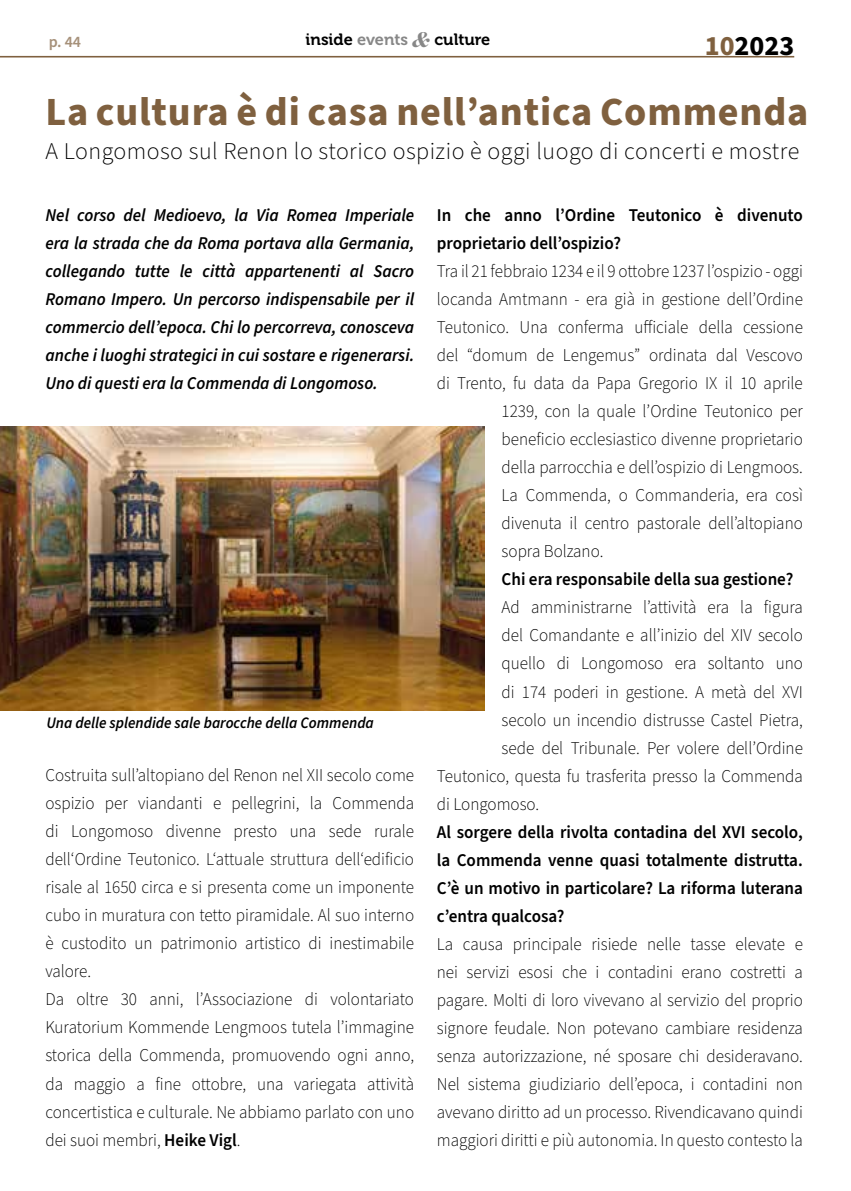
<style>
.page{position:relative;width:851px;height:1191px;background:#fff}
.page>*{position:absolute;margin:0;border:0;box-sizing:border-box;transform-origin:0 0}
.t1{font:700 40px "Source Sans Pro";letter-spacing:.02em;color:#7f603f}
.t2{font:700 28px "Source Sans Pro";color:#000}
.t3{font:300 24px "Source Sans Pro";letter-spacing:.02em;color:#000}
.t4{font:300 18px/28px "Source Sans Pro";color:#000;scale:.95 1}
.t5{font:italic 600 18px/28px "Source Sans Pro";color:#000;text-align:justify;scale:.95 1}
.t6{font:600 18px/28px "Source Sans Pro";color:#000;scale:.95 1}
.t7{font:16.4px "Museo 700";color:#000}
.t8{font:italic 600 16px "Source Sans Pro";color:#000;scale:.95 1}
.t9{font:600 16px "Source Sans Pro";color:#7f603f}
.s1{color:#878787}
.s2{font-family:"Surveyor Display";font-weight:700;font-style:italic;font-size:24.4px;color:#878787}
.s3{color:#7f603f}
.s4{font-weight:600}
</style>
<div class="page">
<hr style="left:0;top:56px;width:794px;height:1px;background:#7f603f">
<img style="left:0;top:426px;width:484px;height:284px">
<p class="t9" style="left:48px;top:31px;width:34px">p. 44</p>
<p class="t7" style="left:305px;top:30px;width:186px">inside <span class="s1">events</span> <span class="s2">&amp;</span> culture</p>
<h2 class="t2" style="left:704px;top:27px;width:91px"><span class="s3">10</span>2023</h2>
<h1 class="t1" style="left:45px;top:84px;width:764px">La cultura è di casa nell’antica Commenda</h1>
<h3 class="t3" style="left:45px;top:135px;width:755px">A Longomoso sul Renon lo storico ospizio è oggi luogo di concerti e mostre</h3>
<p class="t5" style="left:45px;top:202px;width:389px">Nel corso del Medioevo, la Via Romea Imperiale era la strada che da Roma portava alla Germania, collegando tutte le città appartenenti al Sacro Romano Impero. Un percorso indispensabile per il commercio dell’epoca. Chi lo percorreva, conosceva anche i luoghi strategici in cui sostare e rigenerarsi.<br>Uno di questi era la Commenda di Longomoso.</p>
<p class="t8" style="left:46px;top:711px;width:346px">Una delle splendide sale barocche della Commenda</p>
<p class="t4" style="left:45px;top:762px;width:389px">Costruita sull’altopiano del Renon nel XII secolo come ospizio per viandanti e pellegrini, la Commenda di Longomoso divenne presto una sede rurale dell‘Ordine Teutonico. L‘attuale struttura dell‘edificio risale al 1650 circa e si presenta come un imponente cubo in muratura con tetto piramidale. Al suo interno è custodito un patrimonio artistico di inestimabile valore.<br>Da oltre 30 anni, l’Associazione di volontariato Kuratorium Kommende Lengmoos tutela l’immagine storica della Commenda, promuovendo ogni anno, da maggio a fine ottobre, una variegata attività concertistica e culturale. Ne abbiamo parlato con uno dei suoi membri, <span class="s4">Heike Vigl</span>.</p>
<p class="t6" style="left:437px;top:202px;width:387px">In che anno l’Ordine Teutonico è divenuto proprietario dell’ospizio?</p>
<p class="t4" style="left:437px;top:258px;width:387px">Tra il 21 febbraio 1234 e il 9 ottobre 1237 l’ospizio - oggi</p>
<p class="t4" style="left:437px;top:286px;width:387px">locanda Amtmann - era già in gestione dell’Ordine</p>
<p class="t4" style="left:437px;top:314px;width:387px">Teutonico. Una conferma ufficiale della cessione</p>
<p class="t4" style="left:437px;top:342px;width:387px">del “domum de Lengemus” ordinata dal Vescovo</p>
<p class="t4" style="left:437px;top:370px;width:387px">di Trento, fu data da Papa Gregorio IX il 10 aprile</p>
<p class="t4" style="left:501px;top:398px;width:318px">1239, con la quale l’Ordine Teutonico per</p>
<p class="t4" style="left:501px;top:426px;width:318px">beneficio ecclesiastico divenne proprietario</p>
<p class="t4" style="left:501px;top:454px;width:318px">della parrocchia e dell’ospizio di Lengmoos.</p>
<p class="t4" style="left:501px;top:482px;width:318px">La Commenda, o Commanderia, era così</p>
<p class="t4" style="left:501px;top:510px;width:318px">divenuta il centro pastorale dell’altopiano</p>
<p class="t4" style="left:501px;top:538px;width:109px">sopra Bolzano.</p>
<p class="t6" style="left:501px;top:566px;width:308px">Chi era responsabile della sua gestione?</p>
<p class="t4" style="left:501px;top:594px;width:318px">Ad amministrarne l’attività era la figura</p>
<p class="t4" style="left:501px;top:622px;width:318px">del Comandante e all’inizio del XIV secolo</p>
<p class="t4" style="left:501px;top:650px;width:318px">quello di Longomoso era soltanto uno</p>
<p class="t4" style="left:501px;top:678px;width:318px">di 174 poderi in gestione. A metà del XVI</p>
<p class="t4" style="left:501px;top:706px;width:318px">secolo un incendio distrusse Castel Pietra,</p>
<p class="t4" style="left:501px;top:734px;width:318px">sede del Tribunale. Per volere dell’Ordine</p>
<p class="t4" style="left:437px;top:762px;width:387px">Teutonico, questa fu trasferita presso la Commenda</p>
<p class="t4" style="left:437px;top:790px;width:109px">di Longomoso.</p>
<p class="t6" style="left:437px;top:818px;width:387px;text-align:justify">Al sorgere della rivolta contadina del XVI secolo, la Commenda venne quasi totalmente distrutta.<br>C’è un motivo in particolare? La riforma luterana c’entra qualcosa?</p>
<p class="t4" style="left:437px;top:930px;width:387px;text-align:justify">La causa principale risiede nelle tasse elevate e nei servizi esosi che i contadini erano costretti a pagare. Molti di loro vivevano al servizio del proprio signore feudale. Non potevano cambiare residenza senza autorizzazione, né sposare chi desideravano.<br>Nel sistema giudiziario dell’epoca, i contadini non avevano diritto ad un processo. Rivendicavano quindi maggiori diritti e più autonomia. In questo contesto la</p>
</div>
